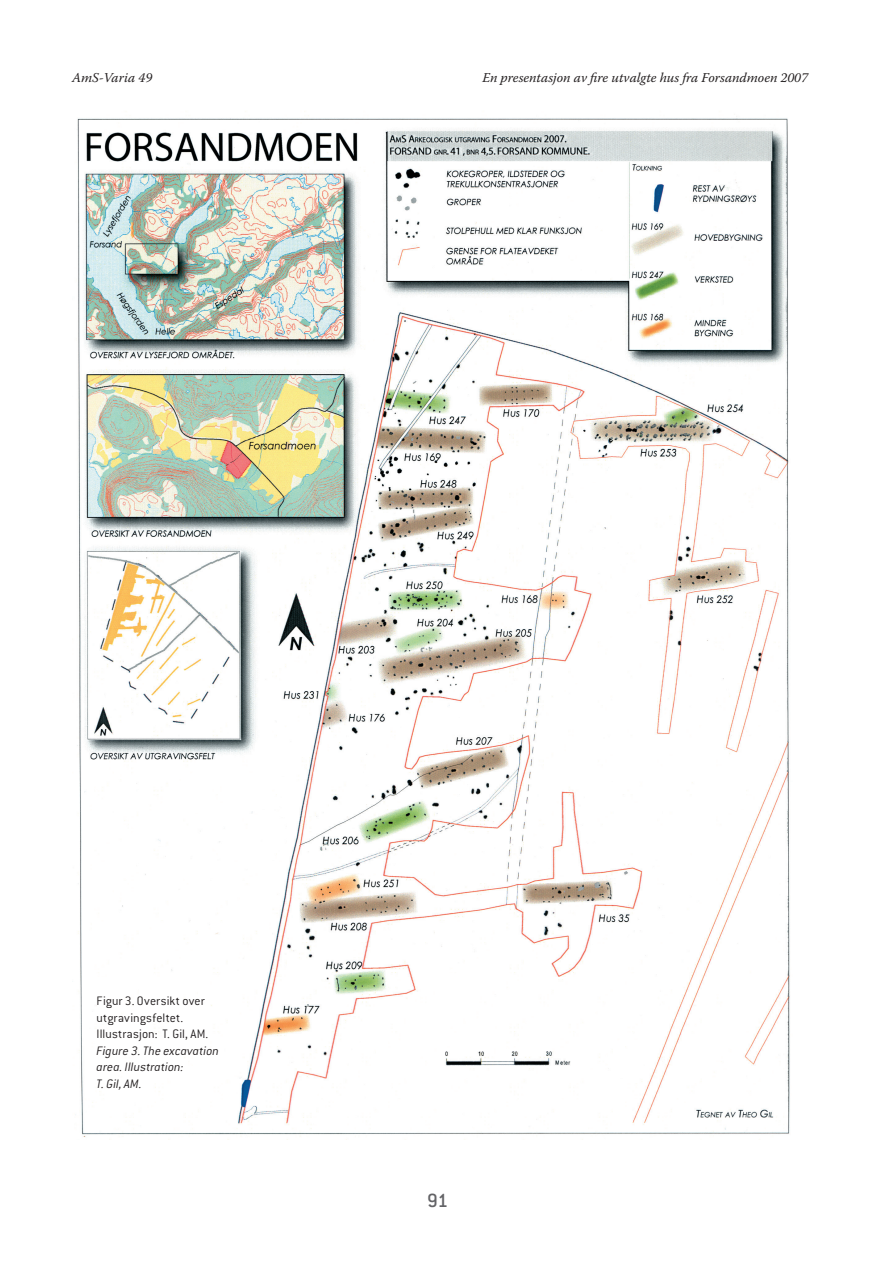
<style>
.page{position:relative;width:893px;height:1263px;background:#fff}
.page>*{position:absolute;margin:0;border:0;box-sizing:border-box;transform-origin:0 0}
.t1{font:500 21px "Conduit ITC";color:#636366}
.t2{font:italic 13.5px "Warnock Pro";color:#231f20}
.t3{font:300 13.5px/16.5px "Conduit ITC";letter-spacing:.01em;color:#231f20}
.t4{font:italic 300 13.5px/16.5px "Conduit ITC";letter-spacing:.01em;color:#231f20}
</style>
<div class="page">
<img style="left:77px;top:115px;width:713px;height:1022px">
<p class="t2" style="left:72px;top:69px;width:81px">AmS-Varia 49</p>
<p class="t2" style="left:482px;top:69px;width:327px">En presentasjon av fire utvalgte hus fra Forsandmoen 2007</p>
<p class="t3" style="left:97px;top:993px;width:113px">Figur 3. Oversikt over utgravingsfeltet.<br>Illustrasjon: T. Gil, AM.</p>
<p class="t4" style="left:97px;top:1042px;width:124px">Figure 3. The excavation area. Illustration:<br>T. Gil, AM.</p>
<h1 class="t1" style="left:427px;top:1188px;width:22px">91</h1>
</div>
